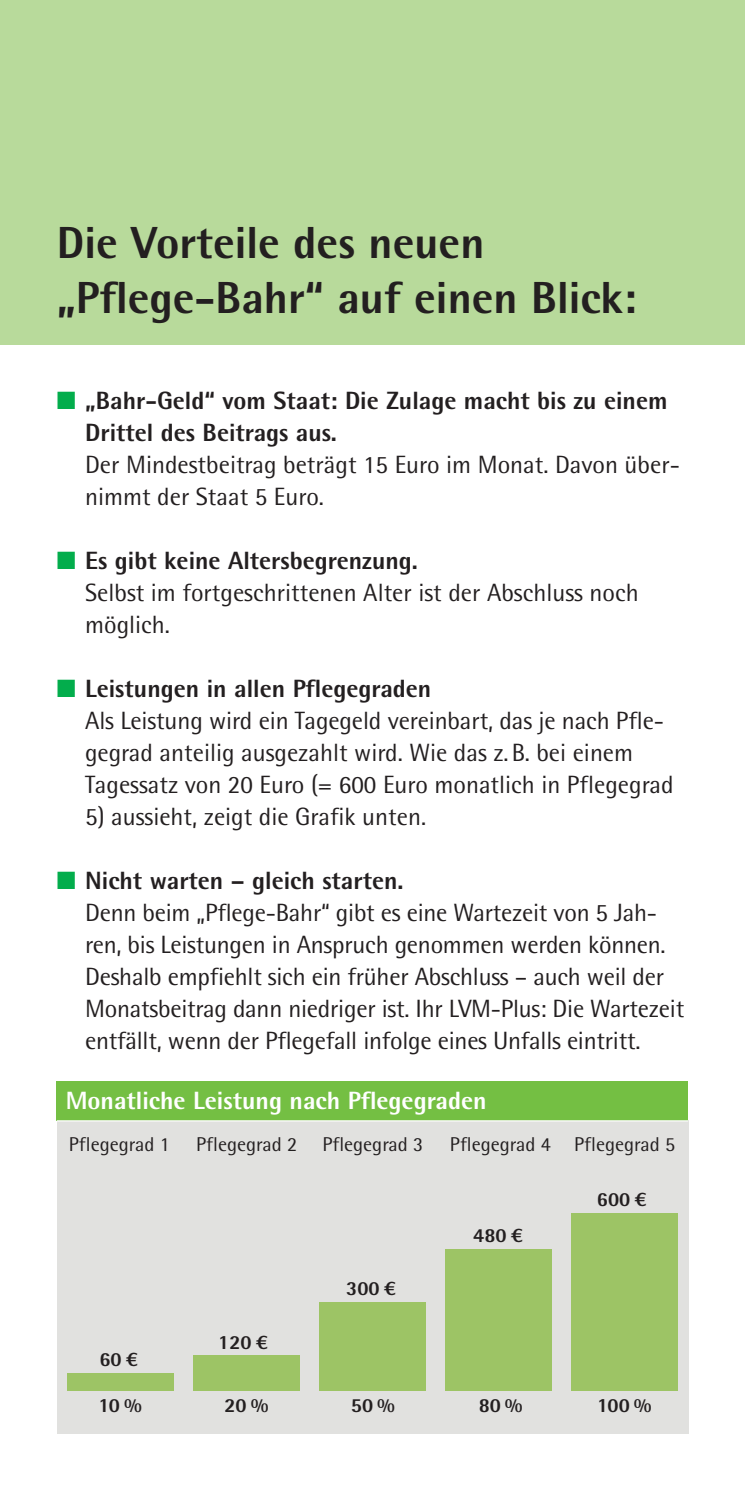
<style>
.page{position:relative;width:745px;height:1489px;background:#fff}
.page>*{position:absolute;margin:0;border:0;box-sizing:border-box;transform-origin:0 0}
.t1{font:800 45px/55px "Lvm Rotis";color:#231f20}
.t2{font:25px/32px "Lvm Rotis";letter-spacing:-.005em;color:#231f20}
.t3{font:800 25px/32px "Lvm Rotis";color:#231f20}
.t4{font:800 25px "Lvm Rotis";color:#fff}
.t5{font:20px "Lvm Rotis";color:#231f20}
.t6{font:800 20px "Lvm Rotis";color:#231f20}
.s1{font-weight:400;color:#03ad4c}
.s2{color:#03ad4c}
.s3{font-weight:800}
</style>
<div class="page">
<div style="left:0;top:0;width:744px;height:345px;background:#b8da9b"></div>
<img style="left:744px;top:0;width:1px;height:345px">
<div style="left:57px;top:1120px;width:630px;height:313px;background:#e1e1df"></div>
<div style="left:57px;top:1081px;width:630px;height:39px;background:#74bf43"></div>
<div style="left:570px;top:1213px;width:107px;height:177px;background:#9dc465"></div>
<div style="left:319px;top:1302px;width:106px;height:88px;background:#9dc465"></div>
<div style="left:193px;top:1355px;width:106px;height:35px;background:#9dc465"></div>
<div style="left:67px;top:1372px;width:107px;height:18px;background:#9dc465"></div>
<div style="left:445px;top:1248px;width:106px;height:142px;background:#9dc465"></div>
<hr style="left:57px;top:1120px;width:630px;height:1px;background:#fff">
<h1 class="t1" style="left:57px;top:214px;width:581px">Die Vorteile des neuen „Pflege-Bahr“ auf einen Blick:</h1>
<p class="t3" style="left:85px;top:384px;width:583px;text-indent:-28px"><span class="s1">\</span> „Bahr-Geld“ vom Staat: Die Zulage macht bis zu einem<br>Drittel des Beitrags aus.</p>
<p class="t2" style="left:85px;top:448px;width:596px">Der Mindestbeitrag beträgt 15 Euro im Monat. Davon über&shy;nimmt der Staat 5 Euro.</p>
<p class="t2" style="left:85px;top:544px;width:554px;text-indent:-28px"><span class="s2">\</span> <span class="s3">Es gibt keine Altersbegrenzung.<br></span>Selbst im fortgeschrittenen Alter ist der Abschluss noch möglich.</p>
<p class="t2" style="left:85px;top:672px;width:589px;text-indent:-28px"><span class="s2">\</span> <span class="s3">Leistungen in allen Pflegegraden<br></span>Als Leistung wird ein Tagegeld vereinbart, das je nach Pfle&shy;gegrad anteilig ausgezahlt wird. Wie das z.B. bei einem Tagessatz von 20 Euro (= 600 Euro monatlich in Pflegegrad</p>
<p class="t2" style="left:85px;top:800px;width:342px">5) aussieht, zeigt die Grafik unten.</p>
<p class="t2" style="left:85px;top:864px;width:600px;text-indent:-28px"><span class="s2">\</span> <span class="s3">Nicht warten – gleich starten.<br></span>Denn beim „Pflege-Bahr“ gibt es eine Wartezeit von 5 Jah&shy;ren, bis Leistungen in Anspruch genommen werden können.<br>Deshalb empfiehlt sich ein früher Abschluss – auch weil der Monatsbeitrag dann niedriger ist. Ihr LVM-Plus: Die Wartezeit entfällt, wenn der Pflegefall infolge eines Unfalls eintritt.</p>
<p class="t4" style="left:66px;top:1084px;width:422px">Monatliche Leistung nach Pflegegraden</p>
<p class="t5" style="left:69px;top:1132px;width:102px">Pflegegrad 1</p>
<p class="t5" style="left:196px;top:1132px;width:102px">Pflegegrad 2</p>
<p class="t5" style="left:322px;top:1132px;width:102px">Pflegegrad 3</p>
<p class="t5" style="left:449px;top:1132px;width:226px">Pflegegrad 4 Pflegegrad 5</p>
<p class="t6" style="left:99px;top:1346px;width:40px">60€</p>
<p class="t6" style="left:218px;top:1329px;width:51px">120 €</p>
<p class="t6" style="left:346px;top:1275px;width:51px">300 €</p>
<p class="t6" style="left:473px;top:1222px;width:51px">480 €</p>
<p class="t6" style="left:596px;top:1186px;width:51px">600 €</p>
<p class="t6" style="left:98px;top:1391px;width:45px">10 %</p>
<p class="t6" style="left:224px;top:1391px;width:46px">20%</p>
<p class="t6" style="left:351px;top:1391px;width:46px">50%</p>
<p class="t6" style="left:478px;top:1391px;width:46px">80%</p>
<p class="t6" style="left:596px;top:1391px;width:56px">100 %</p>
</div>
